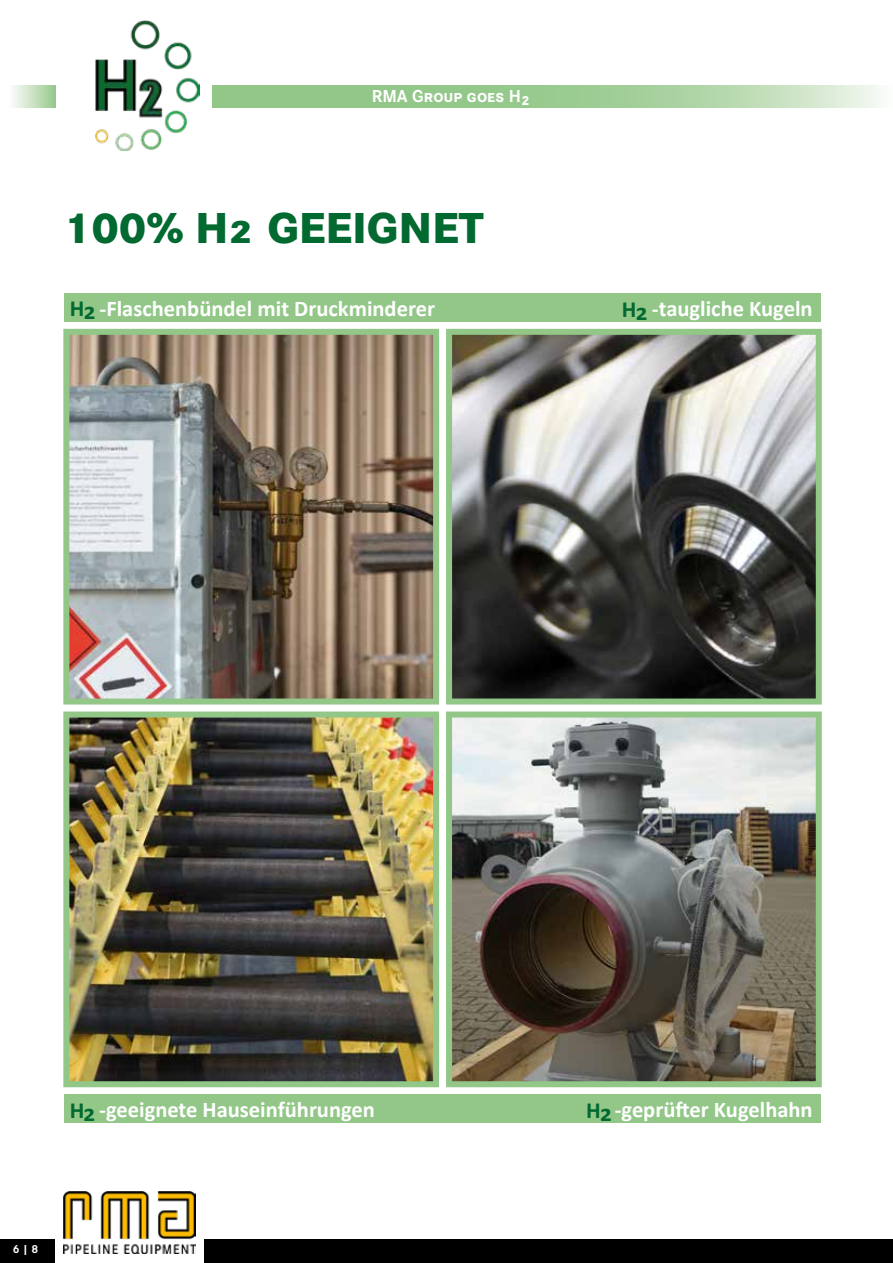
<style>
.page{position:relative;width:893px;height:1263px;background:#fff}
.page>*{position:absolute;margin:0;border:0;box-sizing:border-box;transform-origin:0 0}
.t1{font:800 45px "Corporate S Pro";color:#026930}
.t2{font:700 22.5px "Calibri";color:#fff}
.t3{font:700 18px "Corporate S Pro";color:#fff}
.t4{font:700 12px "Corporate S Pro";color:#fff}
.s1{font-size:23.25px;color:#026930}
</style>
<div class="page">
<svg style="left:213px;top:85px;width:667px;height:22px"></svg>
<div style="left:0;top:1239px;width:893px;height:24px;background:#000"></div>
<div style="left:0;top:85px;width:55px;height:22px;background:linear-gradient(to right,#fff,#9ccb91)"></div>
<img style="left:95px;top:20px;width:105px;height:131px">
<div style="left:55px;top:1171px;width:149px;height:92px;background:#fff"></div>
<img style="left:64px;top:1191px;width:132px;height:63px">
<img style="left:70px;top:336px;width:362px;height:361px">
<img style="left:453px;top:336px;width:362px;height:361px">
<img style="left:453px;top:718px;width:362px;height:362px">
<img style="left:70px;top:718px;width:362px;height:362px">
<div style="left:63px;top:329px;width:376px;height:375px;border:6px solid #92c788"></div>
<div style="left:446px;top:329px;width:376px;height:375px;border:6px solid #92c788"></div>
<div style="left:63px;top:711px;width:376px;height:376px;border:6px solid #92c788"></div>
<div style="left:446px;top:711px;width:376px;height:376px;border:6px solid #92c788"></div>
<div style="left:64px;top:294px;width:757px;height:28px;background:#92c788"></div>
<div style="left:64px;top:1094px;width:757px;height:29px;background:#92c788"></div>
<p class="t3" style="left:372px;top:82px;width:159px">RMA Group goes H2</p>
<h1 class="t1" style="left:64px;top:191px;width:421px">100% H2 GEEIGNET</h1>
<p class="t2" style="left:70px;top:293px;width:367px"><span class="s1">H2</span> -Flaschenbündel mit Druckminderer</p>
<p class="t2" style="left:622px;top:293px;width:192px"><span class="s1">H2</span> -taugliche Kugeln</p>
<p class="t2" style="left:70px;top:1094px;width:307px"><span class="s1">H2</span> -geeignete Hauseinführungen</p>
<p class="t2" style="left:586px;top:1094px;width:228px"><span class="s1">H2</span>-geprüfter Kugelhahn</p>
<p class="t4" style="left:13px;top:1239px;width:27px">6 | 8</p>
</div>
